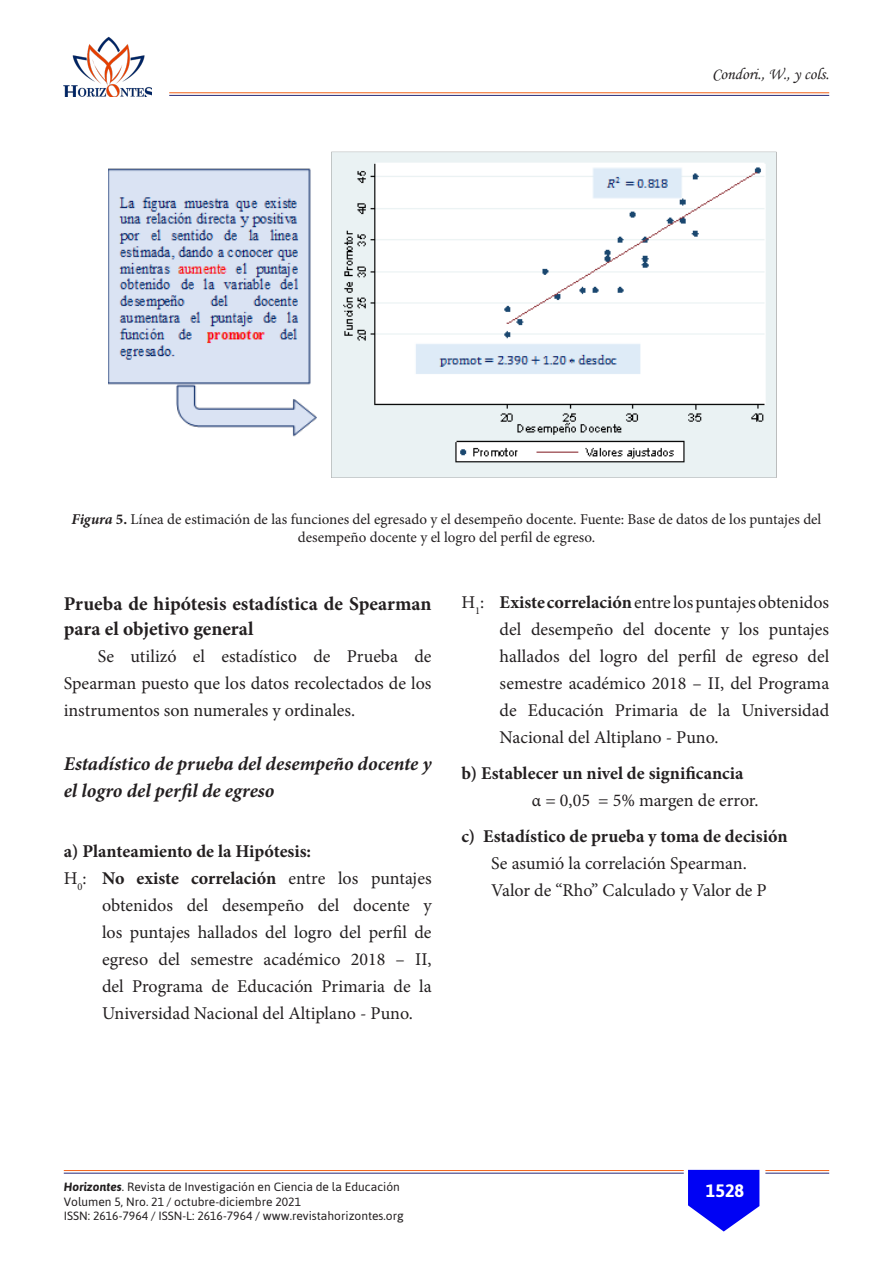
<style>
.page{position:relative;width:893px;height:1263px;background:#fff}
.page>*{position:absolute;margin:0;border:0;box-sizing:border-box;transform-origin:0 0}
.t1{font:italic 700 19.5px/27px "Minion Pro";color:#231f20}
.Titulo_Interno{font:700 19.5px/25.5px "Minion Pro";color:#231f20}
.t2{font:18px/27px "Minion Pro";color:#231f20;text-align:justify}
.t3{font:700 18px "Minion Pro";color:#231f20}
.t4{font:700 18px "Asap";color:#fff}
.t5{font:16.5px "Monotype Corsiva";color:#231f20}
.t6{font:15px/18px "Minion Pro";color:#231f20;text-align:center}
.t7{font:12px/14.4px "Asap";color:#231f20}
.s1{font-weight:700;font-style:italic}
.s2{font-weight:700}
</style>
<div class="page">
<hr style="left:64px;top:1172px;width:620px;height:2px;background:#30327d">
<hr style="left:64px;top:1170px;width:620px;height:1px;background:#f36821">
<hr style="left:765px;top:1172px;width:64px;height:2px;background:#30327d">
<hr style="left:765px;top:1170px;width:64px;height:1px;background:#f36821">
<svg style="left:688px;top:1170px;width:71px;height:61px"></svg>
<img style="left:63px;top:36px;width:89px;height:61px">
<hr style="left:169px;top:95px;width:660px;height:1px;background:#30327d">
<hr style="left:169px;top:92px;width:660px;height:1px;background:#f36821">
<img style="left:109px;top:151px;width:668px;height:327px">
<p class="t5" style="left:712px;top:64px;width:119px">Condori., W., y cols.</p>
<p class="t6" style="left:72px;top:510px;width:751px"><span class="s1">Figura</span> <span class="s2">5.</span> Línea de estimación de las funciones del egresado y el desempeño docente. Fuente: Base de datos de los puntajes del desempeño docente y el logro del perfil de egreso.</p>
<p class="Titulo_Interno" style="left:64px;top:590px;width:369px">Prueba de hipótesis estadística de Spearman para el objetivo general</p>
<p class="t2" style="left:64px;top:643px;width:369px;text-indent:34px">Se utilizó el estadístico de Prueba de Spearman puesto que los datos recolectados de los instrumentos son numerales y ordinales.</p>
<p class="t1" style="left:64px;top:750px;width:369px">Estadístico de prueba del desempeño docente y el logro del perfil de egreso</p>
<p class="t3" style="left:64px;top:839px;width:249px">a) Planteamiento de la Hipótesis:</p>
<p class="t2" style="left:102px;top:865px;width:331px;text-indent:-38px">H<sub>0</sub>: <span class="s2">No existe correlación</span> entre los puntajes obtenidos del desempeño del docente y los puntajes hallados del logro del perfil de egreso del semestre académico 2018 – II, del Programa de Educación Primaria de la Universidad Nacional del Altiplano - Puno.</p>
<p class="t2" style="left:500px;top:589px;width:331px;text-indent:-38px">H<sub>1</sub>: <span class="s2">Existe correlación</span> entre los puntajes obtenidos del desempeño del docente y los puntajes hallados del logro del perfil de egreso del semestre académico 2018 – II, del Programa de Educación Primaria de la Universidad Nacional del Altiplano - Puno.</p>
<p class="t3" style="left:461px;top:760px;width:284px">b) Establecer un nivel de significancia</p>
<p class="t2" style="left:532px;top:787px;width:228px">α = 0,05 = 5% margen de error.</p>
<p class="t3" style="left:461px;top:823px;width:328px">c) Estadístico de prueba y toma de decisión</p>
<p class="t2" style="left:491px;top:850px;width:257px">Se asumió la correlación Spearman.</p>
<p class="t2" style="left:491px;top:877px;width:277px">Valor de “Rho” Calculado y Valor de P</p>
<p class="t7" style="left:64px;top:1180px;width:341px"><span class="s1">Horizontes</span>. Revista de Investigación en Ciencia de la Educación<br>Volumen 5, Nro. 21 / octubre-diciembre 2021<br>ISSN: 2616-7964 / ISSN-L: 2616-7964 / www.revistahorizontes.org</p>
<p class="t4" style="left:706px;top:1180px;width:40px">1528</p>
</div>
